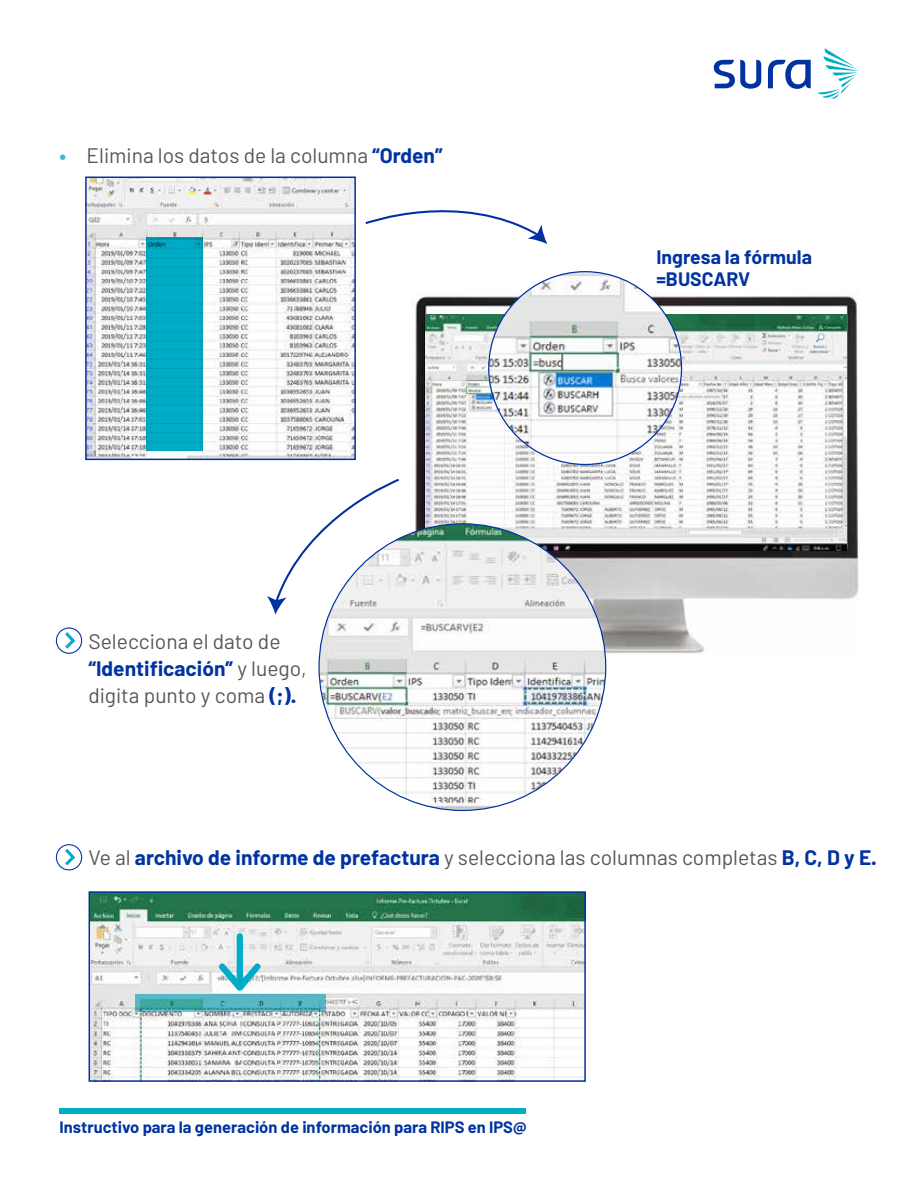
<style>
.page{position:relative;width:918px;height:1188px;background:#fff}
.page>*{position:absolute;margin:0;border:0;box-sizing:border-box;transform-origin:0 0}
.t1{font:21px/27px "Barlow";color:#575756}
.t2{font:700 21px "Barlow";color:#0033a1}
.t3{font:700 19.5px/22.5px "Barlow";color:#0033a1}
.t4{font:700 16.5px "Barlow";color:#0033a1}
.s1{font-weight:700;color:#33bed2}
.s2{font-weight:700;color:#0033a1}
.s3{font-weight:400;color:#575756}
</style>
<div class="page">
<img style="left:88px;top:180px;width:265px;height:277px">
<div style="left:85px;top:177px;width:271px;height:283px;border:2px solid #0033a1"></div>
<div style="left:147px;top:237px;width:56px;height:214px;background:#00adc7"></div>
<img style="left:411px;top:292px;width:447px;height:363px">
<img style="left:426px;top:315px;width:421px;height:235px">
<svg style="left:365px;top:210px;width:182px;height:34px"></svg>
<svg style="left:267px;top:478px;width:134px;height:137px"></svg>
<svg style="left:818px;top:48px;width:40px;height:51px"></svg>
<svg style="left:714px;top:60px;width:47px;height:29px"></svg>
<svg style="left:768px;top:60px;width:43px;height:29px"></svg>
<div style="left:60px;top:1108px;width:466px;height:5px;background:#00adc7"></div>
<svg style="left:56px;top:628px;width:26px;height:25px"></svg>
<div style="left:56px;top:627px;width:26px;height:27px;border:1px solid #0033a1;border-radius:50%"></div>
<svg style="left:62px;top:629px;width:15px;height:23px"></svg>
<svg style="left:56px;top:845px;width:26px;height:25px"></svg>
<div style="left:56px;top:844px;width:26px;height:26px;border:1px solid #0033a1;border-radius:50%"></div>
<svg style="left:62px;top:845px;width:15px;height:24px"></svg>
<img style="left:319px;top:524px;width:287px;height:286px;border-radius:143px">
<img style="left:92px;top:894px;width:491px;height:185px">
<div style="left:89px;top:891px;width:497px;height:191px;border:2px solid #0033a1"></div>
<svg style="left:135px;top:995px;width:190px;height:17px;background:#4eaeb7"></svg>
<svg style="left:218px;top:933px;width:43px;height:58px"></svg>
<img style="left:489px;top:272px;width:193px;height:192px;border-radius:96px">
<p class="t1" style="left:60px;top:141px;width:385px"><span class="s1">•</span> Elimina los datos de la columna <span class="s2">“Orden”</span></p>
<p class="t1" style="left:88px;top:627px;width:220px">Selecciona el dato de <span class="s2">“Identificación”</span> y luego, digita punto y coma <span class="s2">(;).</span></p>
<p class="t3" style="left:656px;top:245px;width:157px">Ingresa la fórmula =BUSCARV</p>
<p class="t2" style="left:88px;top:844px;width:790px"><span class="s3">Ve al</span> archivo de informe de prefactura <span class="s3">y selecciona las columnas completas</span> B, C, D y E.</p>
<p class="t4" style="left:60px;top:1117px;width:469px">Instructivo para la generación de información para RIPS en IPS@</p>
</div>
